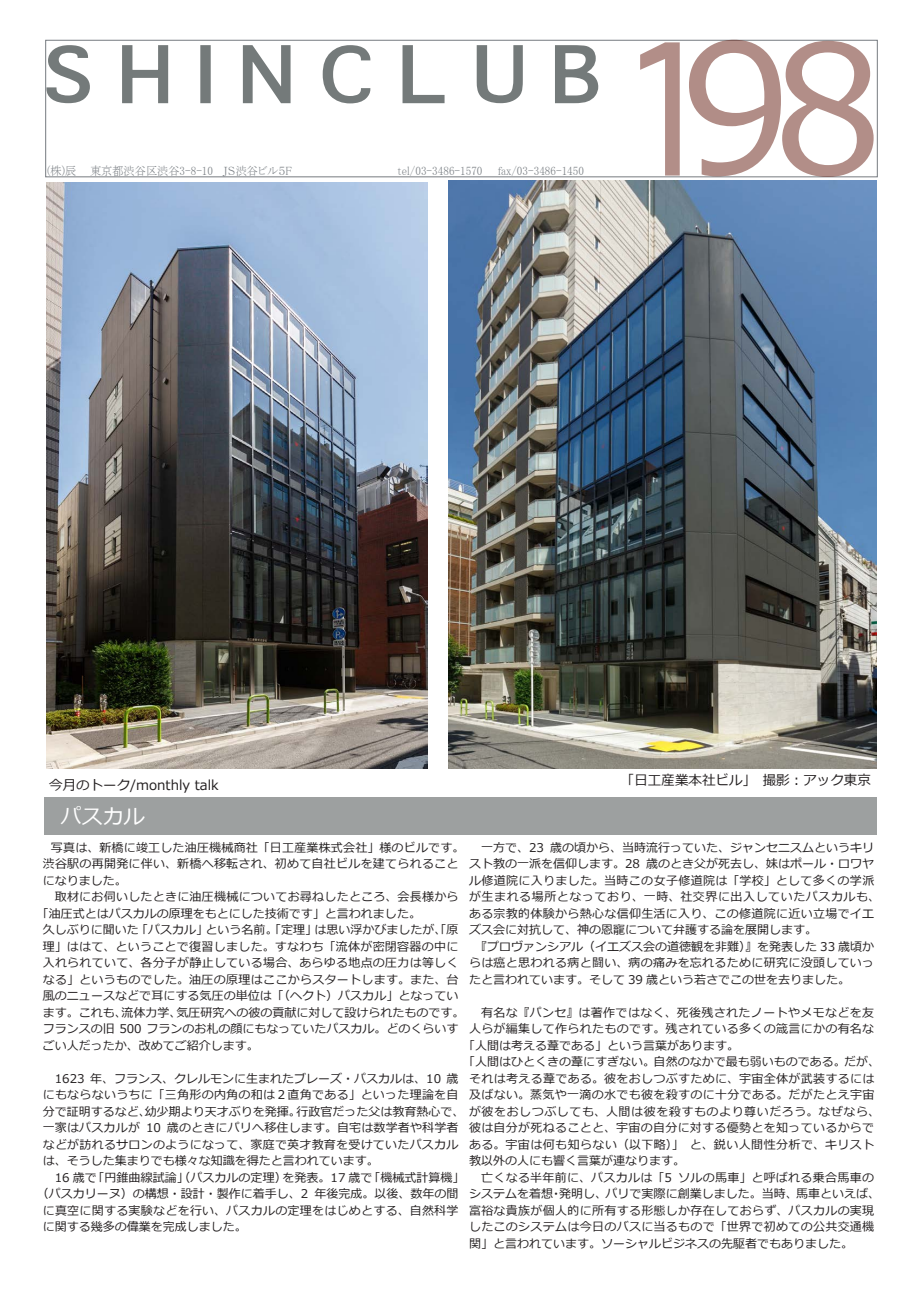
<style>
.page{position:relative;width:919px;height:1289px;background:#fff}
.page>*{position:absolute;margin:0;border:0;box-sizing:border-box;transform-origin:0 0}
.t1{font:21px "Meiryo";color:#fff}
.t2{font:13.5px "Meiryo";color:#231f20}
.t3{font:12px/16.5px "Meiryo";letter-spacing:.02em;color:#231f20}
.t4{font:12px "Meiryo";color:#231f20}
.t5{font:12px "MS P Mincho";color:#7b8085;scale:.93 1}
</style>
<div class="page">
<div style="left:44px;top:796px;width:833px;height:38px;background:#9da0a0"></div>
<svg style="left:47px;top:45px;width:43px;height:58px"></svg>
<div style="left:45px;top:40px;width:832px;height:137px;border:1px solid #767b80"></div>
<svg style="left:122px;top:45px;width:46px;height:58px"></svg>
<div style="left:200px;top:45px;width:11px;height:58px;background:#747a7a;border:2px solid #3e4646"></div>
<svg style="left:243px;top:45px;width:47px;height:58px"></svg>
<svg style="left:323px;top:45px;width:47px;height:58px"></svg>
<svg style="left:402px;top:45px;width:42px;height:58px"></svg>
<svg style="left:476px;top:45px;width:47px;height:58px"></svg>
<svg style="left:555px;top:45px;width:43px;height:58px"></svg>
<svg style="left:640px;top:42px;width:39px;height:133px"></svg>
<svg style="left:689px;top:40px;width:184px;height:137px"></svg>
<img style="left:448px;top:180px;width:428px;height:588px">
<img style="left:46px;top:182px;width:381px;height:586px">
<p class="t5" style="left:47px;top:165px;width:265px">(株)辰 東京都渋谷区渋谷3-8-10 　ＪＳ渋谷ビル５F</p>
<p class="t5" style="left:398px;top:165px;width:92px">tel/03-3486-1570</p>
<p class="t5" style="left:498px;top:165px;width:94px">fax/03-3486-1450</p>
<p class="t2" style="left:49px;top:775px;width:171px">今月のトーク/monthly talk</p>
<h1 class="t1" style="left:61px;top:801px;width:85px">パスカル</h1>
<p class="t2" style="left:621px;top:770px;width:251px">「日工産業本社ビル」　撮影：アック東京</p>
<p class="t3" style="left:51px;top:839px;width:824px">写真は、新橋に竣工した油圧機械商社「日工産業株式会社」様のビルです。　一方で、23 歳の頃から、当時流行っていた、ジャンセニスムというキリ</p>
<p class="t3" style="left:43px;top:856px;width:417px">渋谷駅の再開発に伴い、新橋へ移転され、初めて自社ビルを建てられること</p>
<p class="t3" style="left:43px;top:872px;width:85px">になりました。</p>
<p class="t3" style="left:43px;top:889px;width:417px">　取材にお伺いしたときに油圧機械についてお尋ねしたところ、会長様から</p>
<p class="t4" style="left:37px;top:905px;width:386px">「油圧式とはパスカルの原理をもとにした技術です」と言われました。</p>
<p class="t4" style="left:43px;top:921px;width:417px">久しぶりに聞いた「パスカル」という名前。「定理」は思い浮かびましたが、「原</p>
<p class="t3" style="left:43px;top:938px;width:417px">理」ははて、ということで復習しました。すなわち「流体が密閉容器の中に</p>
<p class="t3" style="left:43px;top:955px;width:417px">入れられていて、各分子が静止している場合、あらゆる地点の圧力は等しく</p>
<p class="t3" style="left:43px;top:971px;width:417px">なる」というものでした。油圧の原理はここからスタートします。また、台</p>
<p class="t3" style="left:43px;top:988px;width:417px">風のニュースなどで耳にする気圧の単位は「（ヘクト）パスカル」となってい</p>
<p class="t4" style="left:43px;top:1004px;width:833px">ます。これも、流体力学、気圧研究への彼の貢献に対して設けられたものです。　有名な『パンセ』は著作ではなく、死後残されたノートやメモなどを友</p>
<p class="t4" style="left:43px;top:1020px;width:417px">フランスの旧 500 フランのお札の顔にもなっていたパスカル。どのくらいす</p>
<p class="t4" style="left:43px;top:1037px;width:218px">ごい人だったか、改めてご紹介します。</p>
<p class="t4" style="left:43px;top:1070px;width:417px">　1623 年、フランス、クレルモンに生まれたブレーズ・パスカルは、10 歳</p>
<p class="t3" style="left:43px;top:1087px;width:417px">にもならないうちに「三角形の内角の和は２直角である」といった理論を自</p>
<p class="t4" style="left:43px;top:1103px;width:838px">分で証明するなど、幼少期より天才ぶりを発揮。行政官だった父は教育熱心で、が彼をおしつぶしても、人間は彼を殺すものより尊いだろう。なぜなら、</p>
<p class="t3" style="left:43px;top:1120px;width:417px">一家はパスカルが 10 歳のときにパリへ移住します。自宅は数学者や科学者</p>
<p class="t3" style="left:43px;top:1136px;width:417px">などが訪れるサロンのようになって、家庭で英才教育を受けていたパスカル</p>
<p class="t4" style="left:43px;top:1152px;width:338px">は、そうした集まりでも様々な知識を得たと言われています。</p>
<p class="t3" style="left:43px;top:1169px;width:832px">　16 歳で「円錐曲線試論」（パスカルの定理）を発表。17 歳で「機械式計算機」　亡くなる半年前に、パスカルは「5 ソルの馬車」と呼ばれる乗合馬車の</p>
<p class="t4" style="left:37px;top:1185px;width:423px">（パスカリーヌ）の構想・設計・製作に着手し、2 年後完成。以後、数年の間</p>
<p class="t3" style="left:43px;top:1202px;width:417px">に真空に関する実験などを行い、パスカルの定理をはじめとする、自然科学</p>
<p class="t4" style="left:43px;top:1218px;width:206px">に関する幾多の偉業を完成しました。</p>
<p class="t3" style="left:469px;top:856px;width:412px">スト教の一派を信仰します。28 歳のとき父が死去し、妹はポール・ロワヤル修道院に入りました。当時この女子修道院は「学校」として多くの学派が生まれる場所となっており、一時、社交界に出入していたパスカルも、ある宗教的体験から熱心な信仰生活に入り、この修道院に近い立場でイエズス会に対抗して、神の恩寵について弁護する論を展開します。<br>　『プロヴァンシアル（イエズス会の道徳観を非難）』を発表した 33 歳頃からは癌と思われる病と闘い、病の痛みを忘れるために研究に没頭していったと言われています。そして 39 歳という若さでこの世を去りました。</p>
<p class="t3" style="left:469px;top:1021px;width:406px">人らが編集して作られたものです。残されている多くの箴言にかの有名な</p>
<p class="t4" style="left:463px;top:1037px;width:277px">「人間は考える葦である」という言葉があります。</p>
<p class="t4" style="left:463px;top:1053px;width:418px">「人間はひとくきの葦にすぎない。自然のなかで最も弱いものである。だが、</p>
<p class="t3" style="left:469px;top:1070px;width:407px">それは考える葦である。彼をおしつぶすために、宇宙全体が武装するには</p>
<p class="t3" style="left:469px;top:1087px;width:407px">及ばない。蒸気や一滴の水でも彼を殺すのに十分である。だがたとえ宇宙</p>
<p class="t3" style="left:469px;top:1120px;width:407px;text-align:justify">彼は自分が死ねることと、宇宙の自分に対する優勢とを知っているからである。宇宙は何も知らない（以下略）」　と、鋭い人間性分析で、キリスト教以外の人にも響く言葉が連なります。</p>
<p class="t3" style="left:469px;top:1186px;width:412px">システムを着想・発明し、パリで実際に創業しました。当時、馬車といえば、富裕な貴族が個人的に所有する形態しか存在しておらず、パスカルの実現したこのシステムは今日のバスに当るもので「世界で初めての公共交通機関」と言われています。ソーシャルビジネスの先駆者でもありました。</p>
</div>
